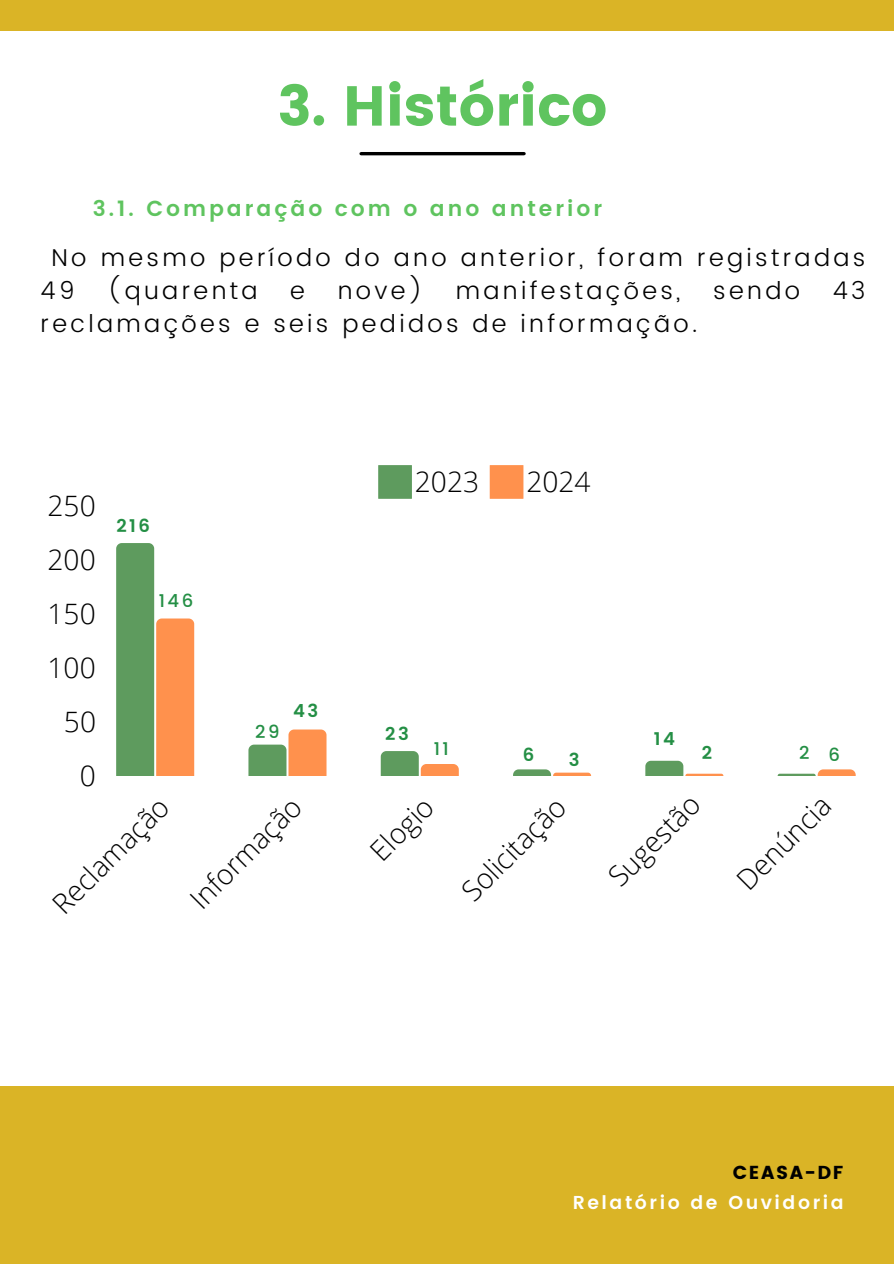
<style>
.page{position:relative;width:894px;height:1264px;background:#fff}
.page>*{position:absolute;margin:0;border:0;box-sizing:border-box;transform-origin:0 0}
.t1{font:56.25px "Poppins";color:#5fc45f}
.t2{font:300 28.05px "Open Sans";color:#000}
.t3{font:300 24.3px/32.7px "Poppins";letter-spacing:.135em;color:#000}
.t4{font:600 21.75px "Poppins";letter-spacing:.135em;color:#5fc45f}
.t5{font:600 18.75px "Poppins";letter-spacing:.135em;color:#fff}
.t6{font:18.75px "Poppins";letter-spacing:.09em;color:#000}
.t7{font:600 18px "Poppins";letter-spacing:.135em;color:#248f45}
.t8{font:500 18px "Poppins";letter-spacing:.135em;color:#248f45}
</style>
<div class="page">
<div style="left:0;top:1086px;width:893px;height:177px;background:#dab426"></div>
<div style="left:0;top:0;width:893px;height:31px;background:#dab426"></div>
<hr style="left:361px;top:152px;width:163px;height:3px;background:#000">
<svg style="left:116px;top:543px;width:78px;height:232px"></svg>
<svg style="left:248px;top:729px;width:78px;height:46px"></svg>
<svg style="left:380px;top:751px;width:78px;height:24px"></svg>
<svg style="left:513px;top:769px;width:78px;height:6px"></svg>
<svg style="left:645px;top:760px;width:78px;height:15px"></svg>
<svg style="left:778px;top:769px;width:77px;height:6px"></svg>
<svg style="left:378px;top:465px;width:34px;height:34px"></svg>
<svg style="left:489px;top:465px;width:34px;height:34px"></svg>
<h1 class="t1" style="left:277px;top:73px;width:331px">3. Histórico</h1>
<p class="t4" style="left:93px;top:196px;width:510px">3.1. Comparação com o ano anterior</p>
<h3 class="t3" style="left:41px;top:242px;width:826px;text-indent:11px">No mesmo período do ano anterior, foram registradas<br>49</h3>
<h3 class="t3" style="left:107px;top:274px;width:152px">(quarenta</h3>
<h3 class="t3" style="left:290px;top:274px;width:16px">e</h3>
<h3 class="t3" style="left:337px;top:274px;width:87px">nove)</h3>
<h3 class="t3" style="left:455px;top:274px;width:226px">manifestações,</h3>
<h3 class="t3" style="left:713px;top:274px;width:88px">sendo</h3>
<h3 class="t3" style="left:832px;top:274px;width:34px">43</h3>
<h3 class="t3" style="left:41px;top:307px;width:658px">reclamações e seis pedidos de informação.</h3>
<p class="t2" style="left:48px;top:486px;width:50px">250</p>
<p class="t2" style="left:48px;top:540px;width:50px">200</p>
<p class="t2" style="left:48px;top:594px;width:50px">150</p>
<p class="t2" style="left:48px;top:648px;width:50px">100</p>
<p class="t2" style="left:64px;top:702px;width:34px">50</p>
<p class="t2" style="left:80px;top:756px;width:18px">0</p>
<p class="t7" style="left:116px;top:515px;width:35px">216</p>
<p class="t8" style="left:159px;top:590px;width:36px">146</p>
<p class="t8" style="left:255px;top:721px;width:26px">29</p>
<p class="t7" style="left:293px;top:700px;width:27px">43</p>
<p class="t2" style="left:415px;top:462px;width:66px">2023</p>
<p class="t2" style="left:526px;top:462px;width:66px">2024</p>
<p class="t7" style="left:385px;top:723px;width:25px">23</p>
<p class="t8" style="left:433px;top:738px;width:17px">11</p>
<p class="t7" style="left:522px;top:743px;width:13px">6</p>
<p class="t7" style="left:568px;top:749px;width:12px">3</p>
<p class="t7" style="left:653px;top:728px;width:23px">14</p>
<p class="t7" style="left:701px;top:742px;width:12px">2</p>
<p class="t8" style="left:798px;top:742px;width:12px">2</p>
<p class="t8" style="left:828px;top:743px;width:13px">6</p>
<p class="t2" style="left:43px;top:894px;width:152px;rotate:-45deg">Reclamação</p>
<p class="t2" style="left:181px;top:889px;width:145px;rotate:-45deg">Informação</p>
<p class="t2" style="left:361px;top:841px;width:77px;rotate:-45deg">Elogio</p>
<p class="t2" style="left:452px;top:882px;width:135px;rotate:-45deg">Solicitação</p>
<p class="t2" style="left:599px;top:867px;width:117px;rotate:-45deg">Sugestão</p>
<p class="t2" style="left:727px;top:870px;width:121px;rotate:-45deg">Denúncia</p>
<p class="t6" style="left:732px;top:1161px;width:112px">CEASA-DF</p>
<h2 class="t5" style="left:572px;top:1191px;width:272px">Relatório de Ouvidoria</h2>
</div>
